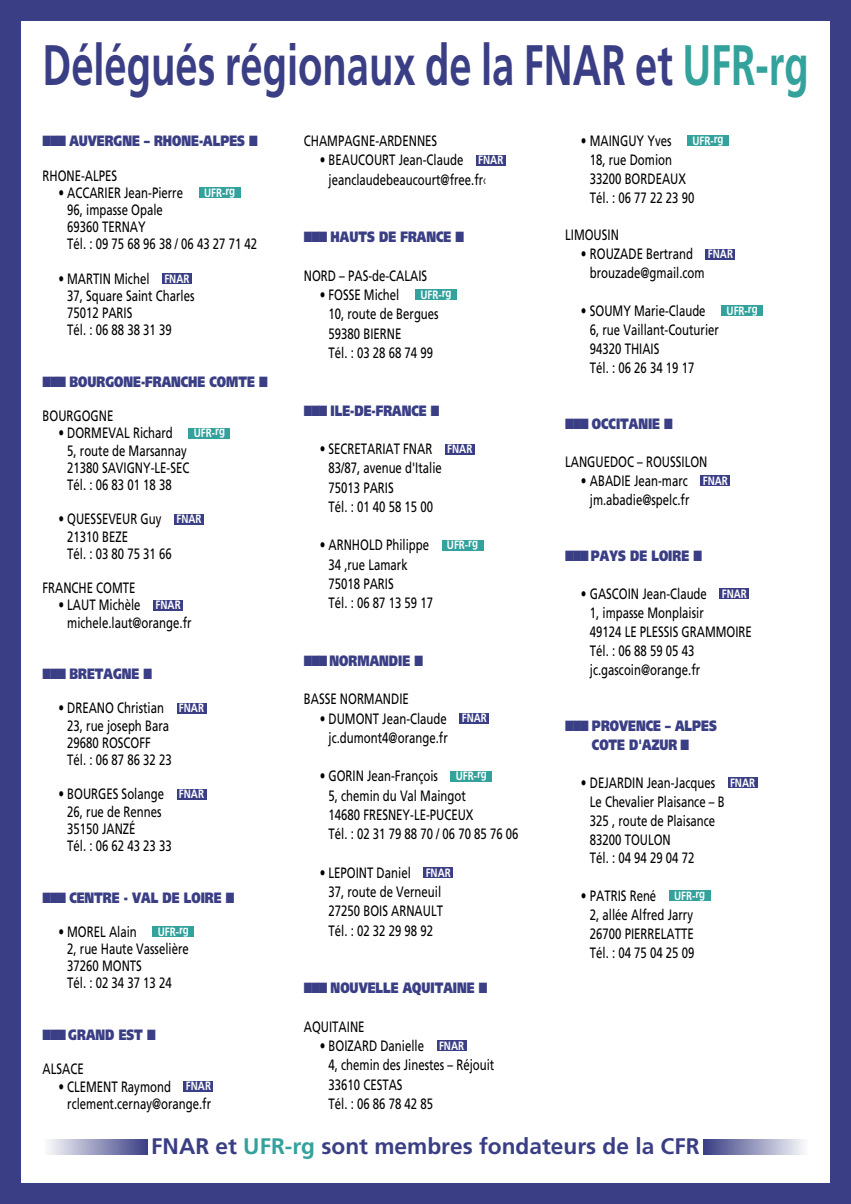
<style>
.page{position:relative;width:851px;height:1204px;background:#fff}
.page>*{position:absolute;margin:0;border:0;box-sizing:border-box;transform-origin:0 0}
.t1{font:700 57px "Frutiger LT Std";color:#3a3e84;scale:.7 1}
.t2{font:700 22.5px "Frutiger LT Std";color:#3a3e84}
.t3{font:15px/17.2px "Frutiger LT Std";color:#000;scale:.76 1}
.t4{font:900 15px/18.9px "Frutiger LT Std";color:#3a3e84;text-align:center;scale:.76 1}
.t5{font:700 12.15px "Frutiger LT Std";color:#fff;scale:.81 1}
.s1{color:#34a29c}
.s2{font-weight:700;font-size:12.15px;color:#fff}
.s3{font-family:"Myriad Pro"}
</style>
<div class="page">
<div style="left:199px;top:187px;width:41px;height:11px;background:#34a29c"></div>
<div style="left:162px;top:273px;width:30px;height:11px;background:#3a3e84"></div>
<div style="left:189px;top:428px;width:41px;height:10px;background:#34a29c"></div>
<div style="left:174px;top:514px;width:30px;height:10px;background:#3a3e84"></div>
<div style="left:153px;top:600px;width:30px;height:10px;background:#3a3e84"></div>
<div style="left:177px;top:703px;width:29px;height:10px;background:#3a3e84"></div>
<div style="left:177px;top:789px;width:29px;height:10px;background:#3a3e84"></div>
<div style="left:153px;top:926px;width:41px;height:10px;background:#34a29c"></div>
<div style="left:184px;top:1081px;width:29px;height:10px;background:#3a3e84"></div>
<div style="left:476px;top:155px;width:29px;height:10px;background:#3a3e84"></div>
<div style="left:415px;top:290px;width:41px;height:10px;background:#34a29c"></div>
<div style="left:445px;top:444px;width:29px;height:10px;background:#3a3e84"></div>
<div style="left:442px;top:540px;width:41px;height:10px;background:#34a29c"></div>
<div style="left:459px;top:713px;width:30px;height:10px;background:#3a3e84"></div>
<div style="left:450px;top:771px;width:42px;height:10px;background:#34a29c"></div>
<div style="left:423px;top:867px;width:30px;height:10px;background:#3a3e84"></div>
<div style="left:436px;top:1040px;width:30px;height:10px;background:#3a3e84"></div>
<div style="left:687px;top:136px;width:41px;height:10px;background:#34a29c"></div>
<div style="left:705px;top:249px;width:30px;height:10px;background:#3a3e84"></div>
<div style="left:721px;top:305px;width:41px;height:11px;background:#34a29c"></div>
<div style="left:700px;top:475px;width:30px;height:11px;background:#3a3e84"></div>
<div style="left:719px;top:589px;width:30px;height:10px;background:#3a3e84"></div>
<div style="left:727px;top:777px;width:30px;height:10px;background:#3a3e84"></div>
<div style="left:668px;top:890px;width:42px;height:11px;background:#34a29c"></div>
<div style="left:43px;top:1138px;width:105px;height:16px;background:linear-gradient(to right,#fefefe,#3b3f85)"></div>
<div style="left:702px;top:1138px;width:105px;height:16px;background:linear-gradient(to right,#383c82,#fafafc)"></div>
<div style="left:0;top:13px;width:20px;height:1190px;background:#3a3e84"></div>
<div style="left:0;top:1183px;width:850px;height:20px;background:#3a3e84"></div>
<div style="left:0;top:0;width:850px;height:20px;background:#3a3e84"></div>
<div style="left:830px;top:13px;width:20px;height:1190px;background:#3a3e84"></div>
<h1 class="t1" style="left:43px;top:32px;width:1095px">Délégués régionaux de la FNAR et <span class="s1">UFR-rg</span></h1>
<p class="t4" style="left:43px;top:131px;width:285px">■■■ AUVERGNE – RHONE-ALPES ■</p>
<p class="t3" style="left:43px;top:167px;width:100px">RHONE-ALPES</p>
<p class="t3" style="left:58px;top:184px;width:165px">• ACCARIER Jean-Pierre</p>
<p class="t5" style="left:204px;top:185px;width:40px">UFR-rg</p>
<p class="t3" style="left:67px;top:201px;width:251px">96, impasse Opale<br>69360 TERNAY<br>Tél. : 09 75 68 96 38 / 06 43 27 71 42</p>
<p class="t3" style="left:67px;top:270px;width:169px;text-indent:-9px">• MARTIN Michel <span class="s2">FNAR<br></span>37, Square Saint Charles<br>75012 PARIS<br>Tél. : 06 88 38 31 39</p>
<p class="t4" style="left:43px;top:372px;width:298px">■■■ BOURGONE-FRANCHE COMTE ■</p>
<p class="t3" style="left:43px;top:407px;width:95px">BOURGOGNE</p>
<p class="t3" style="left:58px;top:424px;width:152px">• DORMEVAL Richard</p>
<p class="t5" style="left:194px;top:426px;width:40px">UFR-rg</p>
<p class="t3" style="left:67px;top:442px;width:162px">5, route de Marsannay<br>21380 SAVIGNY-LE-SEC<br>Tél. : 06 83 01 18 38</p>
<p class="t3" style="left:67px;top:510px;width:178px;text-indent:-9px">• QUESSEVEUR Guy <span class="s2">FNAR<br></span>21310 BEZE<br>Tél. : 03 80 75 31 66</p>
<p class="t3" style="left:43px;top:579px;width:124px">FRANCHE COMTE</p>
<p class="t3" style="left:67px;top:596px;width:165px;text-indent:-9px">• LAUT Michèle <span class="s2">FNAR </span>michele.laut@orange.fr</p>
<p class="t4" style="left:43px;top:664px;width:146px">■■■ BRETAGNE ■</p>
<p class="t3" style="left:67px;top:699px;width:181px;text-indent:-9px">• DREANO Christian <span class="s2">FNAR<br></span>23, rue joseph Bara<br>29680 ROSCOFF<br>Tél. : 06 87 86 32 23</p>
<p class="t3" style="left:67px;top:785px;width:181px;text-indent:-9px">• BOURGES Solange <span class="s2">FNAR<br></span>26, rue de Rennes<br>35150 JANZÉ<br>Tél. : 06 62 43 23 33</p>
<p class="t4" style="left:43px;top:887px;width:254px">■■■ CENTRE - VAL DE LOIRE ■</p>
<p class="t3" style="left:58px;top:923px;width:105px">• MOREL Alain</p>
<p class="t5" style="left:158px;top:924px;width:40px">UFR-rg</p>
<p class="t3" style="left:67px;top:940px;width:161px">2, rue Haute Vasselière<br>37260 MONTS<br>Tél. : 02 34 37 13 24</p>
<p class="t4" style="left:43px;top:1025px;width:150px">■■■ GRAND EST ■</p>
<p class="t3" style="left:43px;top:1060px;width:56px">ALSACE</p>
<p class="t3" style="left:58px;top:1077px;width:202px;text-align:center">• CLEMENT Raymond <span class="s2">FNAR </span>rclement.cernay@orange.fr</p>
<p class="t3" style="left:304px;top:132px;width:177px">CHAMPAGNE-ARDENNES</p>
<p class="t3" style="left:319px;top:151px;width:243px;line-height:19.2px;text-align:center">• BEAUCOURT Jean-Claude <span class="s2">FNAR </span>jeanclaudebeaucourt@free.fr<span class="s3">‹</span></p>
<p class="t4" style="left:304px;top:227px;width:212px">■■■ HAUTS DE FRANCE ■</p>
<p class="t3" style="left:304px;top:267px;width:164px">NORD – PAS-de-CALAIS</p>
<p class="t3" style="left:319px;top:286px;width:106px">• FOSSE Michel</p>
<p class="t5" style="left:420px;top:287px;width:40px">UFR-rg</p>
<p class="t3" style="left:328px;top:304px;width:146px;line-height:19.2px">10, route de Bergues<br>59380 BIERNE<br>Tél. : 03 28 68 74 99</p>
<p class="t4" style="left:304px;top:401px;width:180px">■■■ ILE-DE-FRANCE ■</p>
<p class="t3" style="left:328px;top:439px;width:191px;line-height:19.2px;text-indent:-9px">• SECRETARIAT FNAR <span class="s2">FNAR<br></span>83/87, avenue d'Italie<br>75013 PARIS<br>Tél. : 01 40 58 15 00</p>
<p class="t3" style="left:328px;top:535px;width:198px;line-height:19.2px;text-indent:-9px">• ARNHOLD Philippe <span class="s2">UFR-</span><sup>rg<br></sup>34 ,rue Lamark<br>75018 PARIS<br>Tél. : 06 87 13 59 17</p>
<p class="t4" style="left:304px;top:651px;width:158px">■■■ NORMANDIE ■</p>
<p class="t3" style="left:304px;top:690px;width:140px">BASSE NORMANDIE</p>
<p class="t3" style="left:328px;top:709px;width:210px;line-height:19.2px;text-indent:-9px">• DUMONT Jean-Claude <span class="s2">FNAR </span>jc.dumont4@orange.fr</p>
<p class="t3" style="left:328px;top:766px;width:251px;line-height:19.2px;text-indent:-9px">• GORIN Jean-François <span class="s2">UFR-</span><sup>rg<br></sup>5, chemin du Val Maingot<br>14680 FRESNEY-LE-PUCEUX<br>Tél. : 02 31 79 88 70 / 06 70 85 76 06</p>
<p class="t3" style="left:319px;top:863px;width:174px;line-height:19.2px;text-align:center">• LEPOINT Daniel <span class="s2">FNAR<br></span>37, route de Verneuil<br>27250 BOIS ARNAULT<br>Tél. : 02 32 29 98 92</p>
<p class="t4" style="left:304px;top:978px;width:243px">■■■ NOUVELLE AQUITAINE ■</p>
<p class="t3" style="left:304px;top:1017px;width:81px">AQUITAINE</p>
<p class="t3" style="left:328px;top:1036px;width:220px;line-height:19.2px;text-indent:-9px">• BOIZARD Danielle <span class="s2">FNAR<br></span>4, chemin des Jinestes – Réjouit<br>33610 CESTAS<br>Tél. : 06 86 78 42 85</p>
<p class="t3" style="left:581px;top:132px;width:120px">• MAINGUY Yves</p>
<p class="t5" style="left:692px;top:133px;width:40px">UFR-rg</p>
<p class="t3" style="left:589px;top:150px;width:139px;line-height:18.9px">18, rue Domion<br>33200 BORDEAUX<br>Tél. : 06 77 22 23 90</p>
<p class="t3" style="left:565px;top:227px;width:72px">LIMOUSIN</p>
<p class="t3" style="left:589px;top:245px;width:190px;line-height:18.9px;text-indent:-9px">• ROUZADE Bertrand <span class="s2">FNAR </span>brouzade@gmail.com</p>
<p class="t3" style="left:581px;top:302px;width:165px">• SOUMY Marie-Claude</p>
<p class="t5" style="left:726px;top:303px;width:40px">UFR-rg</p>
<p class="t3" style="left:589px;top:320px;width:171px;line-height:18.9px">6, rue Vaillant-Couturier<br>94320 THIAIS<br>Tél. : 06 26 34 19 17</p>
<p class="t4" style="left:565px;top:414px;width:143px">■■■ OCCITANIE ■</p>
<p class="t3" style="left:565px;top:453px;width:189px">LANGUEDOC – ROUSSILON</p>
<p class="t3" style="left:589px;top:471px;width:183px;line-height:18.9px;text-indent:-9px">• ABADIE Jean-marc <span class="s2">FNAR </span>jm.abadie@spelc.fr</p>
<p class="t4" style="left:565px;top:546px;width:182px">■■■ PAYS DE LOIRE ■</p>
<p class="t3" style="left:589px;top:584px;width:215px;line-height:18.9px;text-indent:-9px">• GASCOIN Jean-Claude <span class="s2">FNAR<br></span>1, impasse Monplaisir<br>49124 LE PLESSIS GRAMMOIRE<br>Tél. : 06 88 59 05 43 jc.gascoin@orange.fr</p>
<p class="t4" style="left:565px;top:716px;width:201px">■■■ PROVENCE – ALPES<br>COTE D'AZUR ■</p>
<p class="t3" style="left:589px;top:773px;width:219px;line-height:18.9px;text-indent:-9px">• DEJARDIN Jean-Jacques <span class="s2">FNAR<br></span>Le Chevalier Plaisance – B<br>325 , route de Plaisance<br>83200 TOULON<br>Tél. : 04 94 29 04 72</p>
<p class="t3" style="left:581px;top:886px;width:165px;line-height:18.9px;text-align:center">• PATRIS René <span class="s2">UFR-</span><sup>rg<br></sup>2, allée Alfred Jarry<br>26700 PIERRELATTE<br>Tél. : 04 75 04 25 09</p>
<h2 class="t2" style="left:151px;top:1132px;width:550px">FNAR et <span class="s1">UFR-rg</span> sont membres fondateurs de la CFR</h2>
</div>
